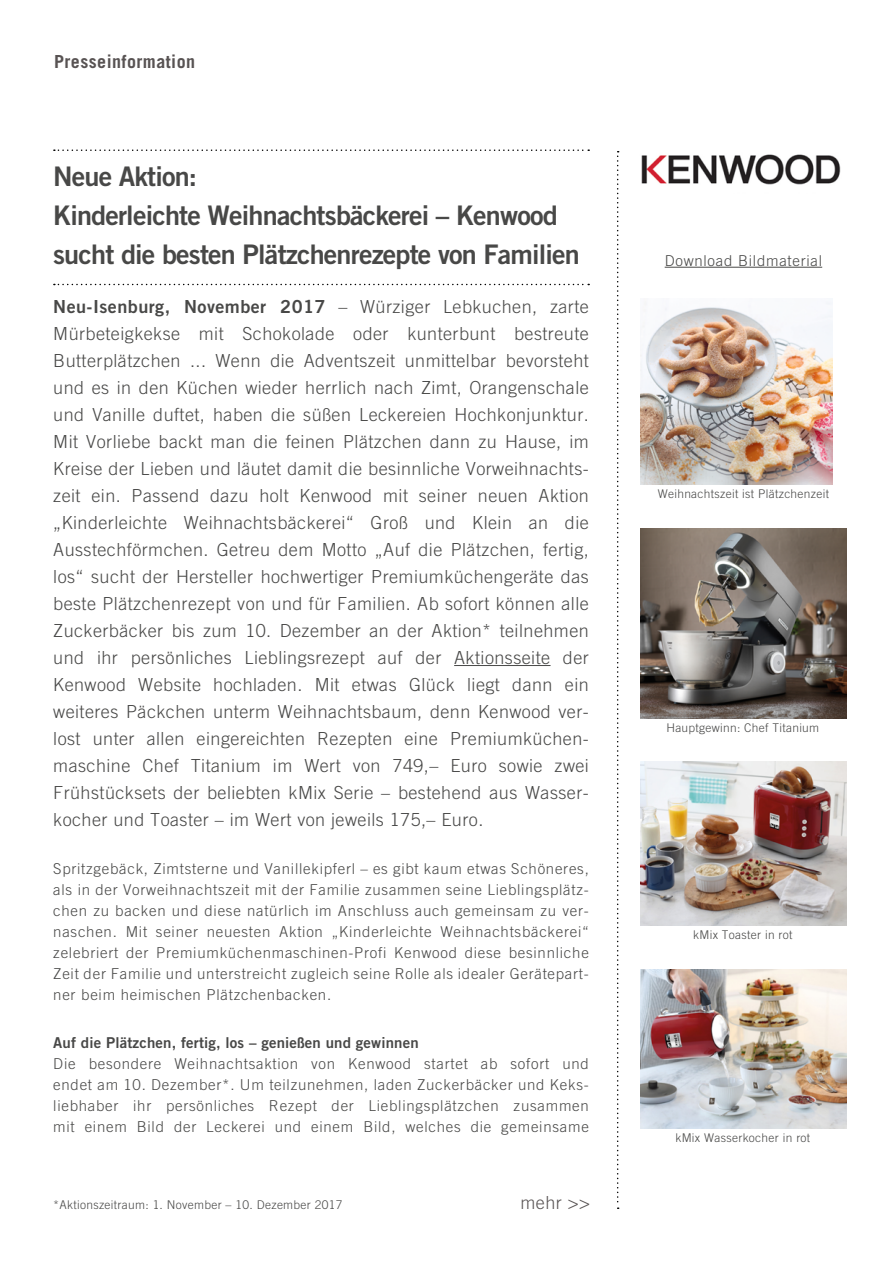
<style>
.page{position:relative;width:893px;height:1263px;background:#fff}
.page>*{position:absolute;margin:0;border:0;box-sizing:border-box;transform-origin:0 0}
.t1{font:27px/39px "Trade Gothic LT Bold Two";letter-spacing:-.03em;color:#484847}
.t2{font:300 18px/27px "Trade Gothic LT";letter-spacing:.025em;color:#484847;text-align:justify}
.t3{font:18px "Trade Gothic LT Bold Two";letter-spacing:.025em;color:#484847}
.t4{font:700 18px "Trade Gothic LT";letter-spacing:.025em;color:#585353}
.t5{font:300 18px "Trade Gothic LT";color:#585353}
.t6{font:300 15px/21px "Trade Gothic LT";letter-spacing:.05em;color:#484847;text-align:justify}
.t7{font:15px "Trade Gothic LT Bold Two";letter-spacing:.01em;color:#484847}
.t8{font:300 12px "Trade Gothic LT";letter-spacing:.025em;color:#484847}
.s1{font-family:"Trade Gothic LT";font-weight:300}
</style>
<div class="page">
<hr style="left:454px;top:665px;width:97px;height:1px;background:#484847">
<svg style="left:54px;top:149px;width:535px;height:2px"></svg>
<svg style="left:54px;top:284px;width:535px;height:1px"></svg>
<svg style="left:617px;top:151px;width:2px;height:1058px"></svg>
<img style="left:641px;top:154px;width:200px;height:31px">
<img style="left:641px;top:302px;width:192px;height:183px">
<img style="left:641px;top:762px;width:205px;height:164px">
<img style="left:641px;top:528px;width:205px;height:190px">
<hr style="left:665px;top:267px;width:157px;height:1px;background:#484847">
<img style="left:641px;top:969px;width:205px;height:160px">
<p class="t4" style="left:54px;top:50px;width:143px">Presseinformation</p>
<h1 class="t1" style="left:53px;top:157px;width:528px">Neue Aktion:<br>Kinderleichte Weihnachtsbäckerei – Kenwood sucht die besten Plätzchenrezepte von Familien</h1>
<p class="t3" style="left:53px;top:295px;width:537px">Neu-Isenburg, November 2017 <span class="s1">– Würziger Lebkuchen, zarte</span></p>
<p class="t2" style="left:53px;top:320px;width:537px">Mürbeteigkekse mit Schokolade oder kunterbunt bestreute Butterplätzchen ... Wenn die Adventszeit unmittelbar bevorsteht und es in den Küchen wieder herrlich nach Zimt, Orangenschale und Vanille duftet, haben die süßen Leckereien Hochkonjunktur.<br>Mit Vorliebe backt man die feinen Plätzchen dann zu Hause, im Kreise der Lieben und läutet damit die besinnliche Vorweihnachts&shy;zeit ein. Passend dazu holt Kenwood mit seiner neuen Aktion „Kinderleichte Weihnachtsbäckerei“ Groß und Klein an die Ausstechförmchen. Getreu dem Motto „Auf die Plätzchen, fertig, los“ sucht der Hersteller hochwertiger Premiumküchengeräte das beste Plätzchenrezept von und für Familien. Ab sofort können alle Zuckerbäcker bis zum 10. Dezember an der Aktion* teilnehmen und ihr persönliches Lieblingsrezept auf der Aktionsseite der Kenwood Website hochladen. Mit etwas Glück liegt dann ein weiteres Päckchen unterm Weihnachtsbaum, denn Kenwood ver&shy;lost unter allen eingereichten Rezepten eine Premiumküchen&shy;maschine Chef Titanium im Wert von 749,– Euro sowie zwei Frühstücksets der beliebten kMix Serie – bestehend aus Wasser&shy;kocher und Toaster – im Wert von jeweils 175,– Euro.</p>
<p class="t6" style="left:53px;top:858px;width:537px">Spritzgebäck, Zimtsterne und Vanillekipferl – es gibt kaum etwas Schöneres, als in der Vorweihnachtszeit mit der Familie zusammen seine Lieblingsplätz&shy;chen zu backen und diese natürlich im Anschluss auch gemeinsam zu ver&shy;naschen. Mit seiner neuesten Aktion „Kinderleichte Weihnachtsbäckerei“ zelebriert der Premiumküchenmaschinen-Profi Kenwood diese besinnliche Zeit der Familie und unterstreicht zugleich seine Rolle als idealer Gerätepart&shy;ner beim heimischen Plätzchenbacken.</p>
<p class="t7" style="left:53px;top:1033px;width:367px">Auf die Plätzchen, fertig, los – genießen und gewinnen</p>
<p class="t6" style="left:53px;top:1053px;width:537px">Die besondere Weihnachtsaktion von Kenwood startet ab sofort und endet am 10. Dezember*. Um teilzunehmen, laden Zuckerbäcker und Keks&shy;liebhaber ihr persönliches Rezept der Lieblingsplätzchen zusammen mit einem Bild der Leckerei und einem Bild, welches die gemeinsame</p>
<p class="t8" style="left:53px;top:1197px;width:291px">*Aktionszeitraum: 1. November – 10. Dezember 2017</p>
<p class="t5" style="left:520px;top:1192px;width:71px">mehr &gt;&gt;</p>
<p class="t6" style="left:665px;top:250px;width:159px">Download Bildmaterial</p>
<p class="t8" style="left:658px;top:487px;width:173px">Weihnachtszeit ist Plätzchenzeit</p>
<p class="t8" style="left:666px;top:720px;width:154px">Hauptgewinn: Chef Titanium</p>
<p class="t8" style="left:693px;top:928px;width:101px">kMix Toaster in rot</p>
<p class="t8" style="left:675px;top:1131px;width:136px">kMix Wasserkocher in rot</p>
</div>
